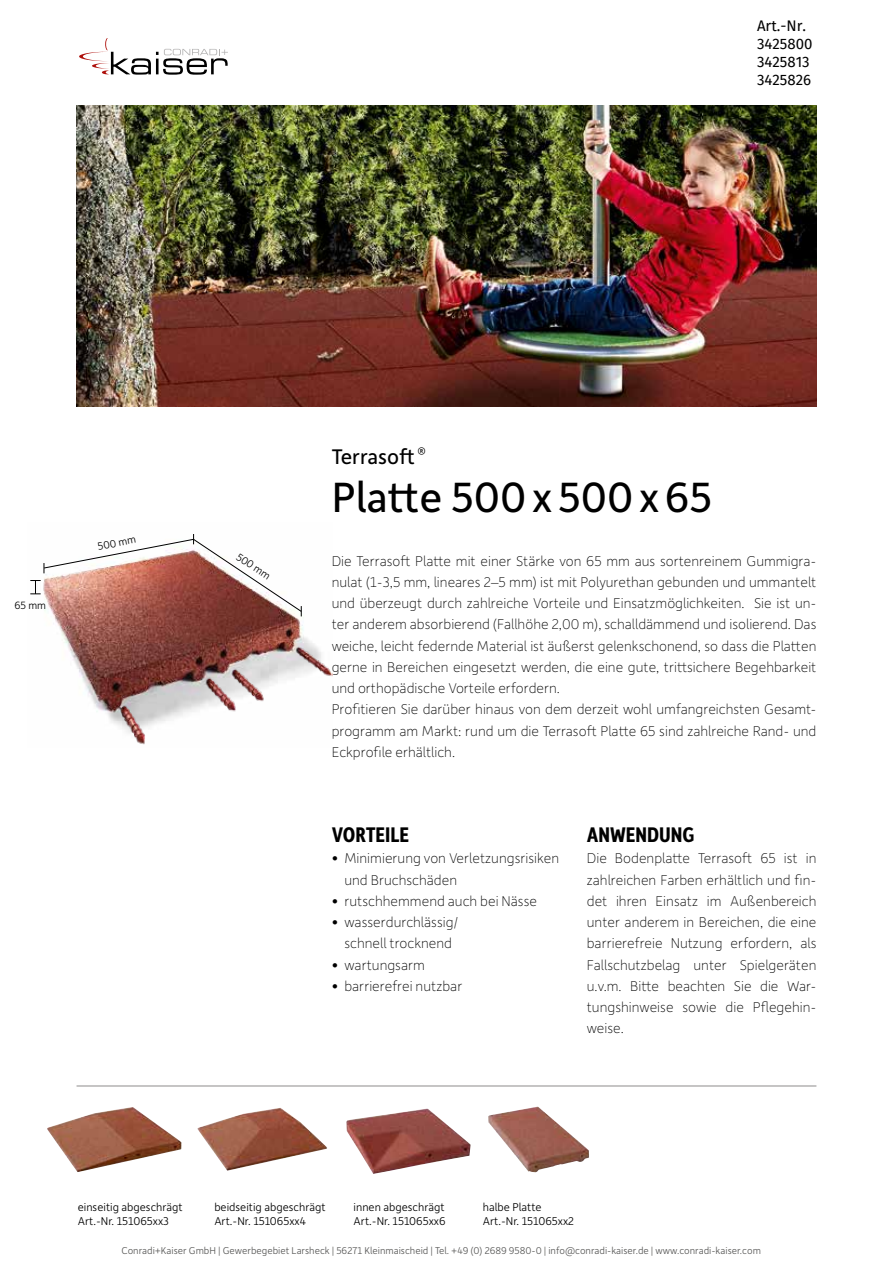
<style>
.page{position:relative;width:893px;height:1263px;background:#fff}
.page>*{position:absolute;margin:0;border:0;box-sizing:border-box;transform-origin:0 0}
.t1{font:45px "Depot New";color:#000}
.t2{font:700 22.5px "Depot New Condensed";color:#000}
.t3{font:22.5px "Depot New";color:#000}
.t4{font:100 15px/21.3px "Depot New";color:#000}
.t5{font:15px/18px "Fira Sans";color:#000}
.t6{font:300 12px/14.4px "Depot New";color:#000}
.t7{font:300 11.25px "Depot New";color:#000}
.t8{font:300 10.5px "Depot New";color:#575756}
</style>
<div class="page">
<img style="left:53px;top:616px;width:280px;height:129px">
<img style="left:77px;top:106px;width:739px;height:300px">
<svg style="left:30px;top:534px;width:272px;height:82px"></svg>
<img style="left:346px;top:1108px;width:125px;height:66px">
<svg style="left:47px;top:1107px;width:135px;height:65px"></svg>
<img style="left:77px;top:1107px;width:56px;height:11px">
<svg style="left:197px;top:1108px;width:130px;height:63px"></svg>
<img style="left:228px;top:1108px;width:51px;height:10px">
<svg style="left:512px;top:1106px;width:77px;height:67px"></svg>
<img style="left:488px;top:1107px;width:49px;height:44px">
<svg style="left:79px;top:38px;width:149px;height:37px"></svg>
<hr style="left:77px;top:1085px;width:739px;height:2px;background:#b3b2b2">
<p class="t5" style="left:757px;top:17px;width:57px">Art.-Nr.<br>3425800<br>3425813<br>3425826</p>
<p class="t7" style="left:15px;top:598px;width:33px">65 mm</p>
<p class="t7" style="left:97px;top:539px;width:40px;rotate:-11deg">500 mm</p>
<p class="t7" style="left:242px;top:549px;width:40px;rotate:34deg">500 mm</p>
<h2 class="t3" style="left:332px;top:441px;width:96px">Terrasoft <sup>®</sup></h2>
<h1 class="t1" style="left:332px;top:468px;width:382px">Platte 500x500x65</h1>
<p class="t4" style="left:332px;top:549px;width:486px">Die Terrasoft Platte mit einer Stärke von 65 mm aus sortenreinem Gummigra&shy;nulat (1-3,5 mm, lineares 2–5 mm) ist mit Polyurethan gebunden und ummantelt und überzeugt durch zahlreiche Vorteile und Einsatzmöglichkeiten. Sie ist un&shy;ter anderem absorbierend (Fallhöhe 2,00 m), schalldämmend und isolierend. Das weiche, leicht federnde Material ist äußerst gelenkschonend, so dass die Platten gerne in Bereichen eingesetzt werden, die eine gute, trittsichere Begehbarkeit und orthopädische Vorteile erfordern.<br>Profitieren Sie darüber hinaus von dem derzeit wohl umfangreichsten Gesamt&shy;programm am Markt: rund um die Terrasoft Platte 65 sind zahlreiche Rand- und Eckprofile erhältlich.</p>
<h2 class="t2" style="left:332px;top:820px;width:79px">VORTEILE</h2>
<p class="t4" style="left:344px;top:847px;width:216px;text-indent:-13px">• Minimierung von Verletzungsrisiken und Bruchschäden</p>
<p class="t4" style="left:332px;top:889px;width:207px">• rutschhemmend auch bei Nässe</p>
<p class="t4" style="left:332px;top:911px;width:128px;text-align:center">• wasserdurchlässig/ schnell trocknend</p>
<p class="t4" style="left:332px;top:953px;width:95px">• wartungsarm</p>
<p class="t4" style="left:332px;top:974px;width:132px">• barrierefrei nutzbar</p>
<h2 class="t2" style="left:587px;top:820px;width:109px">ANWENDUNG</h2>
<p class="t4" style="left:587px;top:847px;width:231px;text-align:justify">Die Bodenplatte Terrasoft 65 ist in zahlreichen Farben erhältlich und fin&shy;det ihren Einsatz im Außenbereich unter anderem in Bereichen, die eine barrierefreie Nutzung erfordern, als Fallschutzbelag unter Spielgeräten u.v.m. Bitte beachten Sie die War&shy;tungshinweise sowie die Pflegehin&shy;weise.</p>
<p class="t6" style="left:78px;top:1199px;width:106px">einseitig abgeschrägt<br>Art.-Nr. 151065xx3</p>
<p class="t6" style="left:214px;top:1199px;width:113px">beidseitig abgeschrägt<br>Art.-Nr. 151065xx4</p>
<p class="t6" style="left:354px;top:1199px;width:93px">innen abgeschrägt<br>Art.-Nr. 151065xx6</p>
<p class="t6" style="left:483px;top:1199px;width:93px">halbe Platte<br>Art.-Nr. 151065xx2</p>
<p class="t8" style="left:121px;top:1244px;width:641px">Conradi+Kaiser GmbH | Gewerbegebiet Larsheck | 56271 Kleinmaischeid | Tel. +49 (0) 2689 9580-0 | info@conradi-kaiser.de | www.conradi-kaiser.com</p>
</div>
